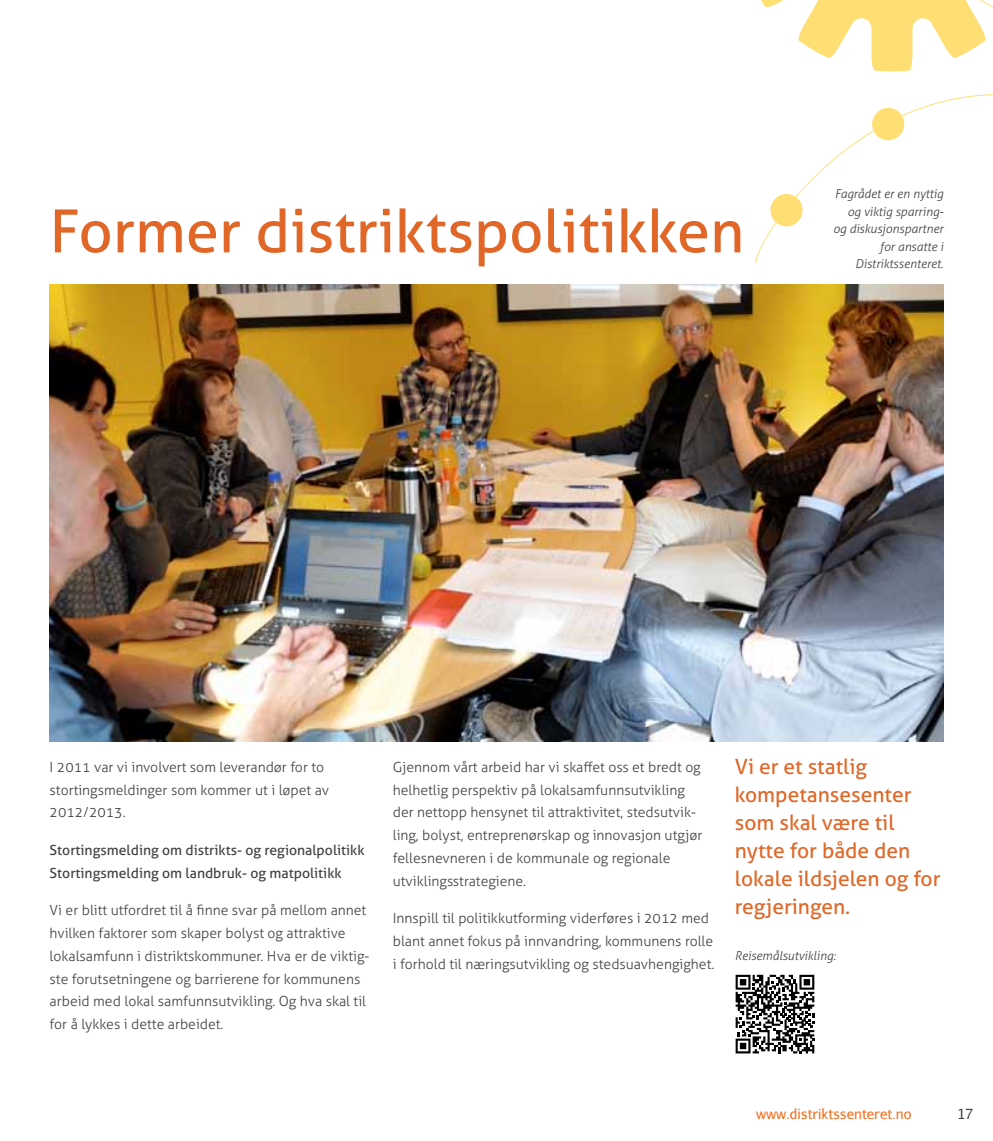
<style>
.page{position:relative;width:993px;height:1141px;background:#fff}
.page>*{position:absolute;margin:0;border:0;box-sizing:border-box;transform-origin:0 0}
.t1{font:59.5px "Aller";color:#e06727}
.t2{font:21px/28px "Aller";color:#e06727}
.t3{font:300 14px/22.8px "Aller";color:#414042}
.t4{font:14px/22.8px "Aller";color:#414042}
.t5{font:14px "Aurulent Sans";color:#f37121}
.t6{font:14px "Aurulent Sans";color:#414042}
.t7{font:italic 300 12.25px/17.5px "Aller";color:#414042;text-align:right}
</style>
<div class="page">
<img style="left:50px;top:284px;width:893px;height:458px">
<svg style="left:755px;top:94px;width:237px;height:169px"></svg>
<div style="left:770px;top:194px;width:32px;height:32px;background:#ffde73;border-radius:50%"></div>
<div style="left:871px;top:108px;width:32px;height:32px;background:#ffde73;border-radius:50%"></div>
<svg style="left:761px;top:0;width:231px;height:72px"></svg>
<svg style="left:735px;top:975px;width:79px;height:78px"></svg>
<h1 class="t1" style="left:50px;top:195px;width:696px">Former distriktspolitikken</h1>
<p class="t7" style="left:832px;top:185px;width:112px">Fagrådet er en nyttig og viktig sparring&shy;og diskusjonspartner for ansatte i<br>Distriktssenteret.</p>
<p class="t3" style="left:50px;top:755px;width:281px">I 2011 var vi involvert som leverandør for to stortingsmeldinger som kommer ut i løpet av<br>2012/2013.</p>
<p class="t4" style="left:50px;top:839px;width:316px">Stortingsmelding om distrikts- og regionalpolitikk<br>Stortingsmelding om landbruk- og matpolitikk</p>
<p class="t3" style="left:50px;top:899px;width:321px">Vi er blitt utfordret til å finne svar på mellom annet hvilken faktorer som skaper bolyst og attraktive lokalsamfunn i distriktskommuner. Hva er de viktig&shy;ste forutsetningene og barrierene for kommunens arbeid med lokal samfunnsutvikling. Og hva skal til for å lykkes i dette arbeidet.</p>
<p class="t3" style="left:392px;top:755px;width:311px">Gjennom vårt arbeid har vi skaffet oss et bredt og helhetlig perspektiv på lokalsamfunnsutvikling der nettopp hensynet til attraktivitet, stedsutvik&shy;ling, bolyst, entreprenørskap og innovasjon utgjør fellesnevneren i de kommunale og regionale utviklingsstrategiene.</p>
<p class="t3" style="left:392px;top:907px;width:323px">Innspill til politikkutforming viderføres i 2012 med blant annet fokus på innvandring, kommunens rolle i forhold til næringsutvikling og stedsuavhengighet.</p>
<h2 class="t2" style="left:734px;top:753px;width:207px">Vi er et statlig kompetansesenter som skal være til nytte for både den lokale ildsjelen og for regjeringen.</h2>
<p class="t7" style="left:734px;top:946px;width:102px">Reisemålsutvikling:</p>
<p class="t5" style="left:755px;top:1105px;width:157px">www.distriktssenteret.no</p>
<p class="t6" style="left:957px;top:1105px;width:17px">17</p>
</div>
